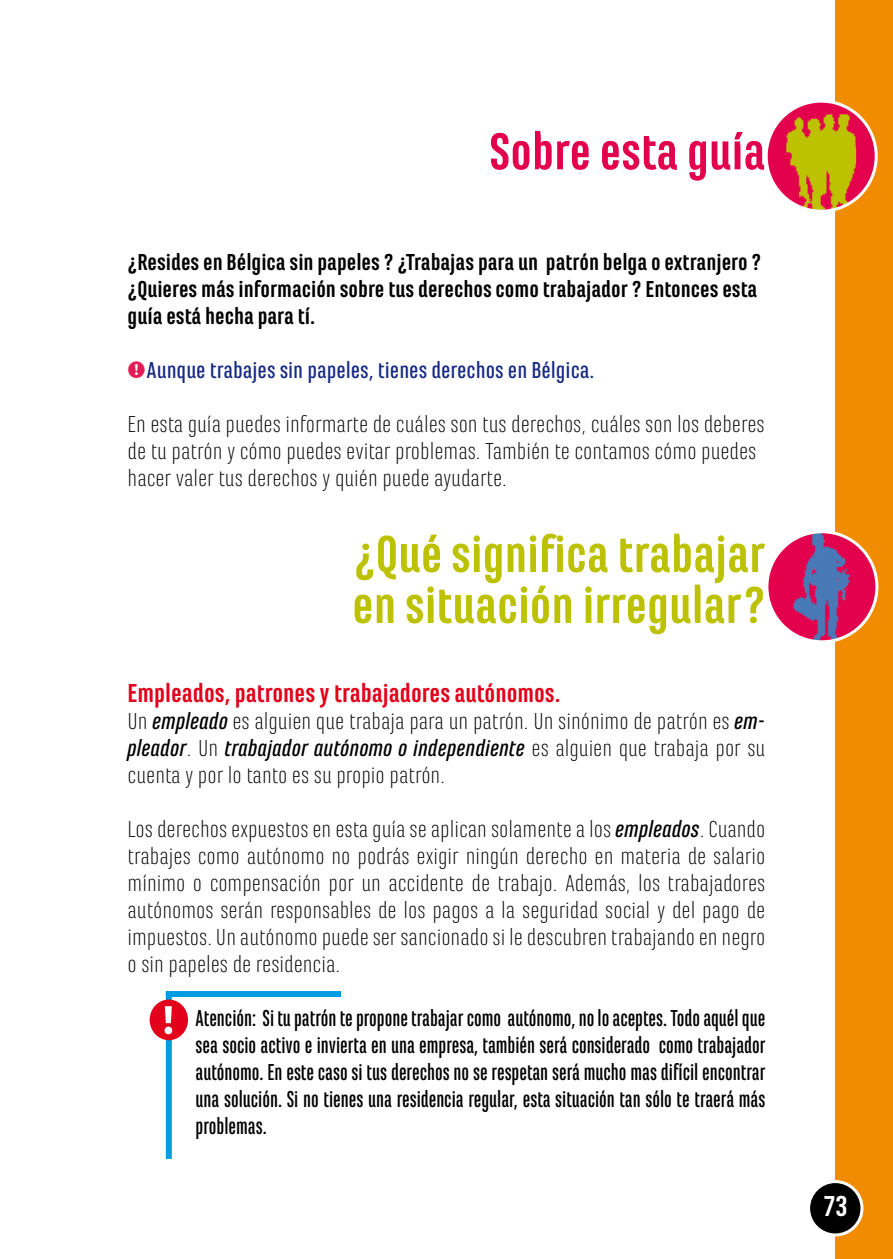
<style>
.page{position:relative;width:893px;height:1259px;background:#fff}
.page>*{position:absolute;margin:0;border:0;box-sizing:border-box;transform-origin:0 0}
.t1{font:700 54px/51px "Marianina FY";color:#bcc200}
.t2{font:700 54px "Marianina FY";color:#e3004d}
.t3{font:700 30px "Marianina FY";color:#fff}
.t4{font:700 27px "Marianina FY";color:#e2001a}
.t5{font:300 24px/27px "Marianina FY";color:#000;text-align:justify}
.t6{font:500 24px/27px "Marianina Cn FY";color:#000;text-align:justify}
.t7{font:700 24px/27px "Marianina FY";color:#000}
.t8{font:500 24px "Marianina FY";color:#162983}
.s1{font-weight:500;font-style:italic}
</style>
<div class="page">
<div style="left:836px;top:0;width:57px;height:1259px;background:#f18c00"></div>
<div style="left:809px;top:1181px;width:53px;height:54px;background:#000;border-radius:50%"></div>
<div style="left:807px;top:1180px;width:56px;height:56px;border:3px solid #fff;border-radius:50%"></div>
<div style="left:766px;top:101px;width:110px;height:110px;background:#e3004d;border-radius:50%"></div>
<img style="left:786px;top:114px;width:70px;height:95px">
<div style="left:765px;top:100px;width:113px;height:113px;border:3px solid #fff;border-radius:50%"></div>
<img style="left:767px;top:532px;width:110px;height:110px;border-radius:54px">
<div style="left:765px;top:530px;width:113px;height:113px;border:3px solid #fff;border-radius:50%"></div>
<div style="left:166px;top:991px;width:175px;height:6px;background:#009ee0"></div>
<div style="left:166px;top:991px;width:6px;height:168px;background:#009ee0"></div>
<div style="left:150px;top:999px;width:38px;height:41px;background:#e2001a;border-radius:50%"></div>
<div style="left:165px;top:1006px;width:7px;height:17px;background:#fff"></div>
<div style="left:165px;top:1026px;width:7px;height:8px;background:#fff;border-radius:50%"></div>
<h1 class="t2" style="left:489px;top:122px;width:278px">Sobre esta guía</h1>
<p class="t7" style="left:128px;top:249px;width:635px">¿Resides en Bélgica sin papeles ? ¿Trabajas para un patrón belga o extranjero ? ¿Quieres más información sobre tus derechos como trabajador ? Entonces esta guía está hecha para tí.</p>
<p class="t8" style="left:146px;top:357px;width:449px">Aunque trabajes sin papeles, tienes derechos en Bélgica.</p>
<p class="t5" style="left:128px;top:411px;width:639px;text-align:left">En esta guía puedes informarte de cuáles son tus derechos, cuáles son los deberes de tu patrón y cómo puedes evitar problemas. También te contamos cómo puedes hacer valer tus derechos y quién puede ayudarte.</p>
<h1 class="t1" style="left:352px;top:528px;width:415px">¿Qué significa trabajar en situación irregular?</h1>
<p class="t4" style="left:128px;top:678px;width:434px">Empleados, patrones y trabajadores autónomos.</p>
<p class="t5" style="left:128px;top:708px;width:639px">Un <span class="s1">empleado</span> es alguien que trabaja para un patrón. Un sinónimo de patrón es <span class="s1">em&shy;pleador</span>. Un <span class="s1">trabajador autónomo o independiente</span> es alguien que trabaja por su cuenta y por lo tanto es su propio patrón.</p>
<p class="t5" style="left:128px;top:816px;width:639px">Los derechos expuestos en esta guía se aplican solamente a los <span class="s1">empleados</span>. Cuando trabajes como autónomo no podrás exigir ningún derecho en materia de salario mínimo o compensación por un accidente de trabajo. Además, los trabajadores autónomos serán responsables de los pagos a la seguridad social y del pago de impuestos. Un autónomo puede ser sancionado si le descubren trabajando en negro o sin papeles de residencia.</p>
<p class="t6" style="left:196px;top:1004px;width:571px">Atención: Si tu patrón te propone trabajar como autónomo, no lo aceptes. Todo aquél que sea socio activo e invierta en una empresa, también será considerado como trabajador autónomo. En este caso si tus derechos no se respetan será mucho mas difícil encontrar una solución. Si no tienes una residencia regular, esta situación tan sólo te traerá más problemas.</p>
<p class="t3" style="left:824px;top:1189px;width:25px">73</p>
</div>
